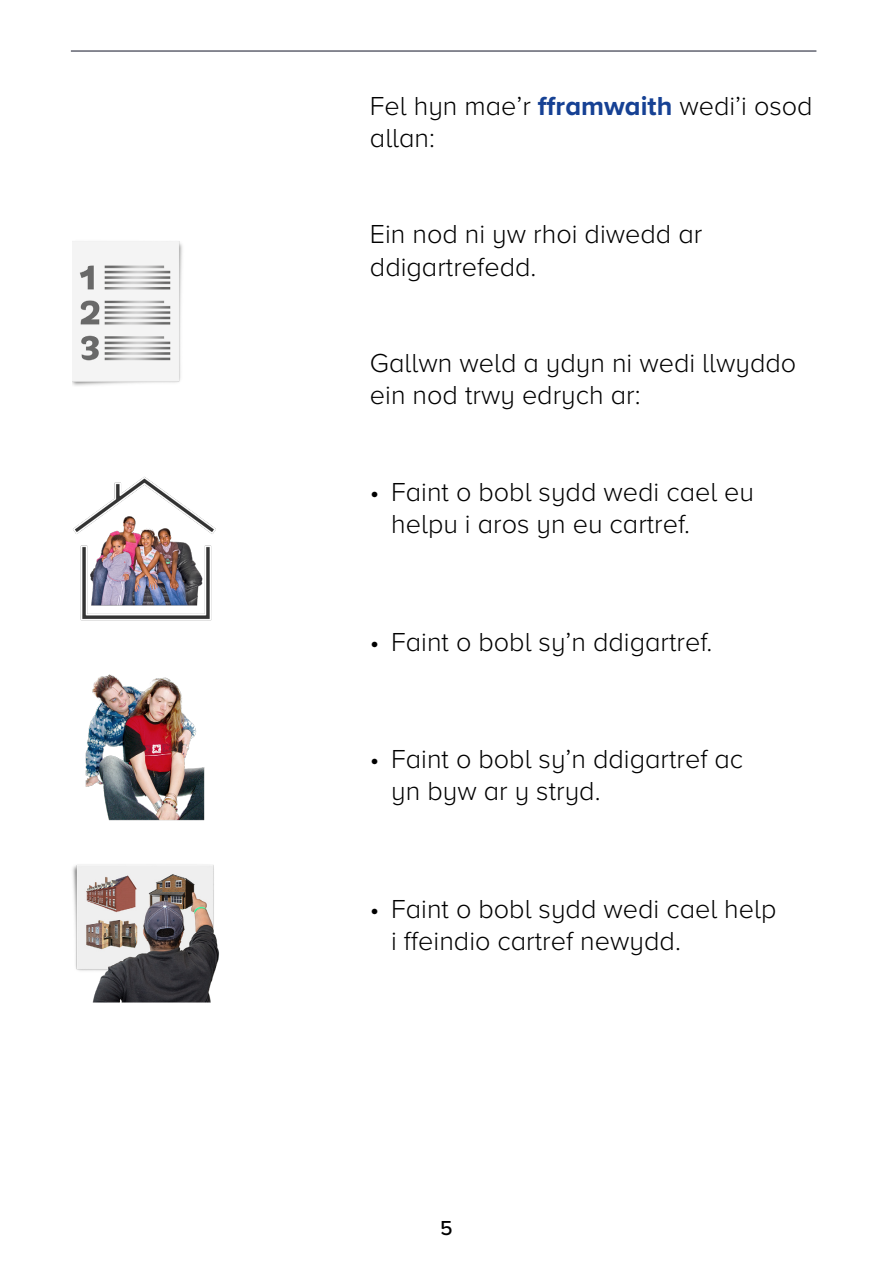
<style>
.page{position:relative;width:893px;height:1263px;background:#fff}
.page>*{position:absolute;margin:0;border:0;box-sizing:border-box;transform-origin:0 0}
.Bullets{font:300 27px/32.4px "Proxima Nova";color:#000}
.Body_Text_15mm{font:300 27px/32.4px "Proxima Nova";color:#000}
.t1{font:500 21px "Proxima Nova";color:#000}
.s1{font-weight:700;color:#164194}
</style>
<div class="page">
<hr style="left:71px;top:51px;width:745px;height:1px;background:#111528">
<img style="left:72px;top:241px;width:111px;height:145px">
<img style="left:73px;top:476px;width:143px;height:145px">
<img style="left:85px;top:674px;width:120px;height:147px">
<img style="left:72px;top:864px;width:147px;height:139px">
<p class="Body_Text_15mm" style="left:370px;top:88px;width:444px">Fel hyn mae’r <span class="s1">fframwaith</span> wedi’i osod allan:</p>
<p class="Body_Text_15mm" style="left:370px;top:217px;width:334px">Ein nod ni yw rhoi diwedd ar ddigartrefedd.</p>
<p class="Body_Text_15mm" style="left:370px;top:345px;width:428px">Gallwn weld a ydyn ni wedi llwyddo ein nod trwy edrych ar:</p>
<p class="Bullets" style="left:391px;top:474px;width:364px;text-indent:-21px">• Faint o bobl sydd wedi cael eu helpu i aros yn eu cartref.</p>
<p class="Bullets" style="left:370px;top:624px;width:344px">• Faint o bobl sy’n ddigartref.</p>
<p class="Bullets" style="left:391px;top:741px;width:354px;text-indent:-21px">• Faint o bobl sy’n ddigartref ac yn byw ar y stryd.</p>
<p class="Bullets" style="left:391px;top:891px;width:387px;text-indent:-21px">• Faint o bobl sydd wedi cael help i ffeindio cartref newydd.</p>
<p class="t1" style="left:440px;top:1212px;width:14px">5</p>
</div>
